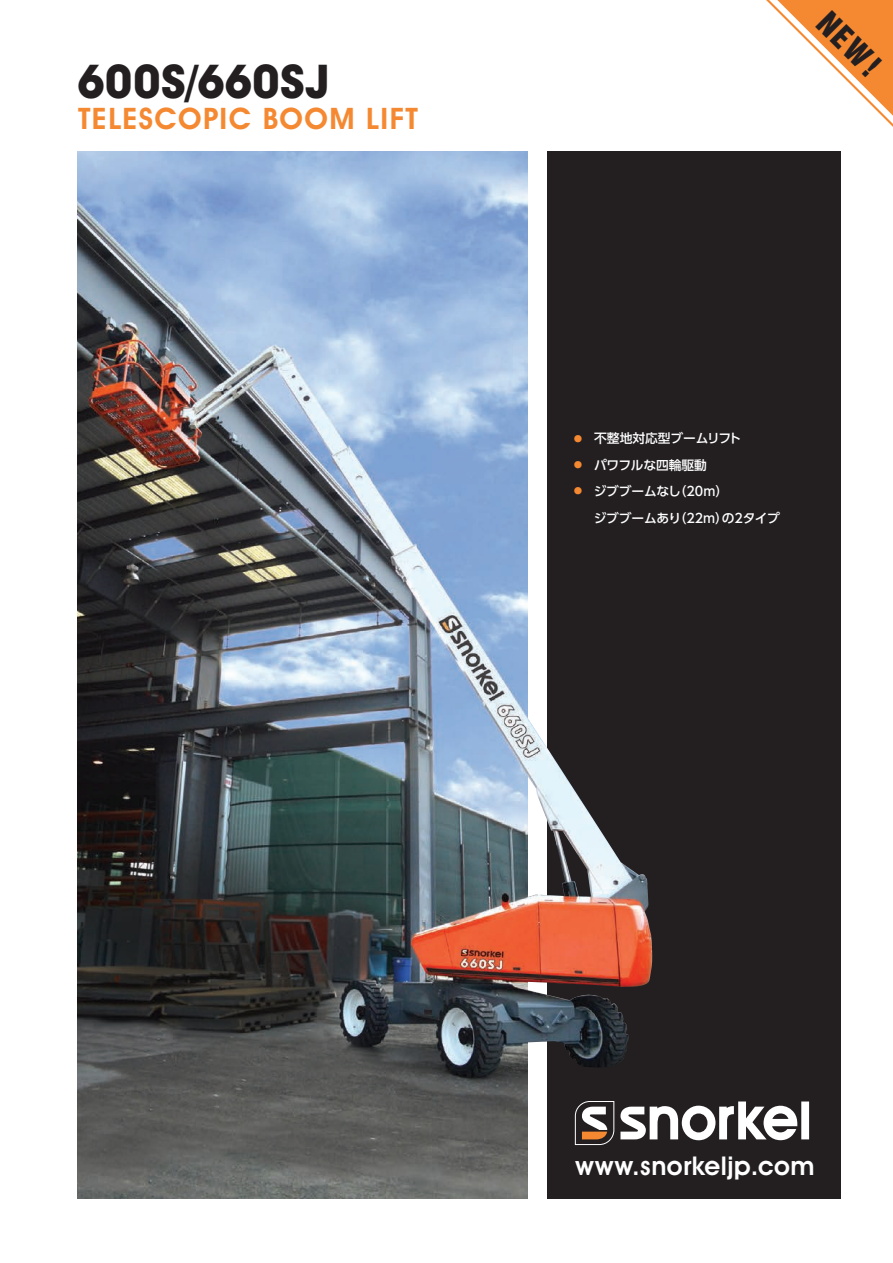
<style>
.page{position:relative;width:893px;height:1263px;background:#fff}
.page>*{position:absolute;margin:0;border:0;box-sizing:border-box;transform-origin:0 0}
.t1{font:700 46.8px "Avant Garde IT Cby BT";color:#231f20}
.t2{font:600 29.7px "Avant Garde IT Cby BT";letter-spacing:.05em;color:#f58932}
.t3{font:29.7px "Helvetica Inserat";color:#231f20}
.t4{font:600 25.95px "Avant Garde IT Cby BT";letter-spacing:.02em;color:#fff}
.t5{font:700 21px/26.5px "Frutiger";color:#f58932;text-align:justify}
.t6{font:500 12.75px/26.5px "UD Shin Go Pr 6";letter-spacing:-.015em;color:#fff}
</style>
<div class="page">
<div style="left:547px;top:152px;width:294px;height:1047px;background:#231f20"></div>
<img style="left:77px;top:152px;width:451px;height:1047px">
<div style="left:801px;top:1101px;width:8px;height:38px;background:#fff"></div>
<svg style="left:620px;top:1101px;width:177px;height:39px"></svg>
<svg style="left:575px;top:1101px;width:39px;height:44px"></svg>
<img style="left:472px;top:714px;width:180px;height:354px">
<svg style="left:766px;top:0;width:127px;height:127px"></svg>
<h1 class="t1" style="left:77px;top:53px;width:254px">600S/660SJ</h1>
<h2 class="t2" style="left:78px;top:101px;width:341px">TELESCOPIC BOOM LIFT</h2>
<h2 class="t3" style="left:835px;top:5px;width:76px;rotate:45deg">NEW!</h2>
<h3 class="t5" style="left:573px;top:425px;width:12px">• • •</h3>
<p class="t6" style="left:594px;top:425px;width:187px">不整地対応型ブームリフト<br>パワフルな四輪駆動<br>ジブブームなし（20m）<br>ジブブームあり（22m）の2タイプ</p>
<h3 class="t4" style="left:575px;top:1150px;width:241px">www.snorkeljp.com</h3>
</div>
